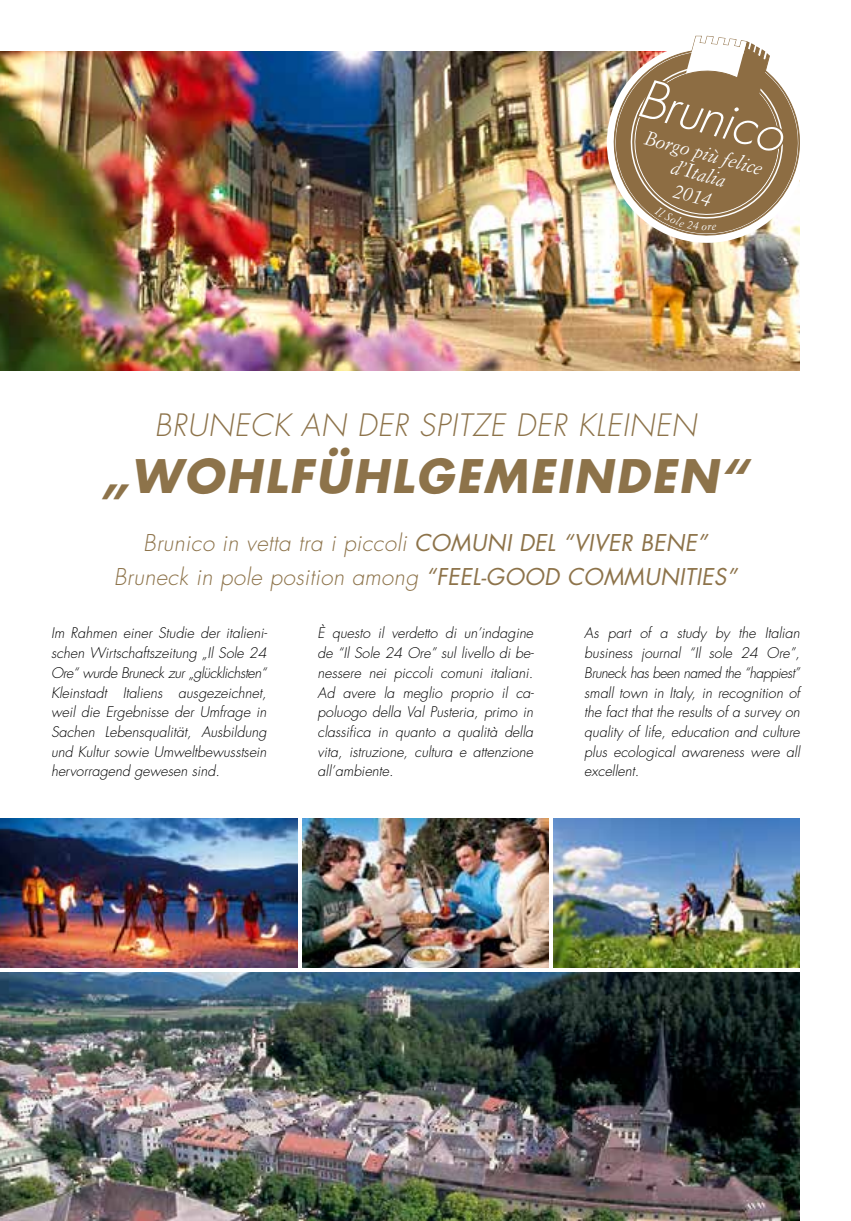
<style>
.page{position:relative;width:851px;height:1221px;background:#fff}
.page>*{position:absolute;margin:0;border:0;box-sizing:border-box;transform-origin:0 0}
.t1{font:italic 300 51px "Futura";color:#fff}
.t2{font:italic 700 45px "Futura";letter-spacing:.05em;color:#8d734a}
.t3{font:italic 300 30px "Futura";letter-spacing:.025em;color:#8d734a}
.t4{font:italic 300 22.5px/33.6px "Futura";letter-spacing:.015em;color:#8d734a;text-align:center}
.t5{font:italic 19.5px/21px "Simoncini Garamond";color:#fff;text-align:center}
.t6{font:italic 300 14.25px/19.6px "Futura";color:#000;text-align:justify}
.s1{font-weight:400}
</style>
<div class="page">
<img style="left:0;top:818px;width:298px;height:149px">
<img style="left:0;top:972px;width:799px;height:248px">
<img style="left:302px;top:818px;width:246px;height:149px">
<img style="left:0;top:51px;width:799px;height:319px">
<img style="left:553px;top:818px;width:246px;height:149px">
<svg style="left:605px;top:36px;width:195px;height:207px"></svg>
<h1 class="t1" style="left:647px;top:67px;width:151px;rotate:15deg">Brunico</h1>
<h3 class="t5" style="left:648px;top:127px;width:122px;rotate:15deg">Borgo più felice d’Italia</h3>
<h3 class="t5" style="left:676px;top:180px;width:40px;rotate:15deg">2014</h3>
<h3 class="t3" style="left:154px;top:406px;width:543px">BRUNECK AN DER SPITZE DER KLEINEN</h3>
<h2 class="t2" style="left:102px;top:446px;width:647px">„WOHLFÜHLGEMEINDEN“</h2>
<h3 class="t4" style="left:114px;top:527px;width:625px">Brunico in vetta tra i piccoli <span class="s1">COMUNI DEL “VIVER BENE”<br></span>Bruneck in pole position among <span class="s1">“FEEL-GOOD COMMUNITIES”</span></h3>
<p class="t6" style="left:317px;top:623px;width:218px">È questo il verdetto di un’indagine de “Il Sole 24 Ore” sul livello di be&shy;nessere nei piccoli comuni italiani.<br>Ad avere la meglio proprio il ca&shy;poluogo della Val Pusteria, primo in classifica in quanto a qualità della vita, istruzione, cultura e attenzione all’ambiente.</p>
<p class="t6" style="left:51px;top:623px;width:218px">Im Rahmen einer Studie der italieni&shy;schen Wirtschaftszeitung „Il Sole 24<br>Ore“ wurde Bruneck zur „glücklichsten“ Kleinstadt Italiens ausgezeichnet, weil die Ergebnisse der Umfrage in Sachen Lebensqualität, Ausbildung und Kultur sowie Umweltbewusstsein hervorragend gewesen sind.</p>
<p class="t6" style="left:584px;top:623px;width:217px">As part of a study by the Italian business journal “Il sole 24 Ore”, Bruneck has been named the “happiest” small town in Italy, in recognition of the fact that the results of a survey on quality of life, education and culture plus ecological awareness were all excellent.</p>
</div>
